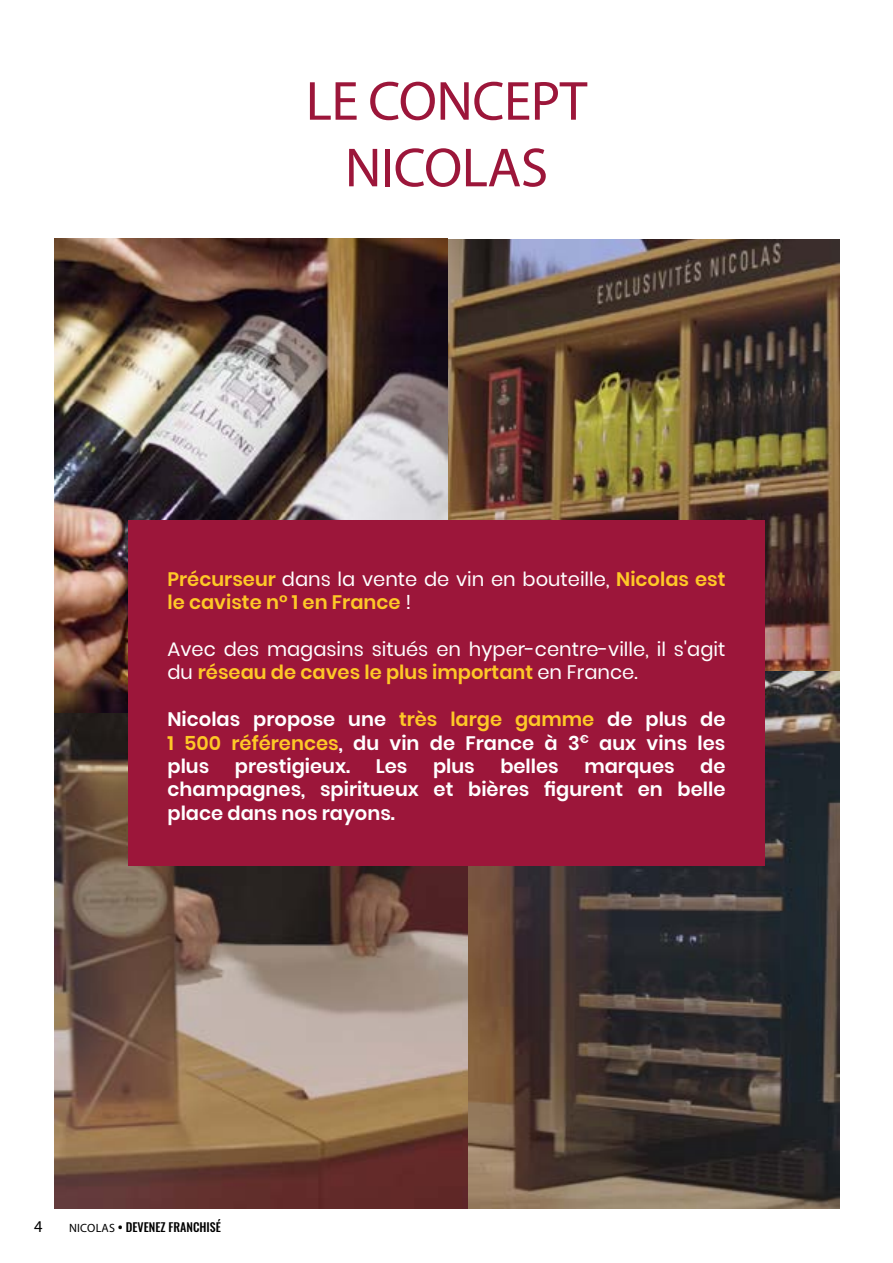
<style>
.page{position:relative;width:893px;height:1263px;background:#fff}
.page>*{position:absolute;margin:0;border:0;box-sizing:border-box;transform-origin:0 0}
.t1{font:55.5px/66.6px "Myriad Pro";letter-spacing:-.01em;color:#9c163a;text-align:center}
.t2{font:600 19.5px/23.4px "Poppins";color:#fff;text-align:justify}
.t3{font:19.5px/23.4px "Poppins";color:#fff}
.t4{font:600 19.5px/23.4px "Poppins";color:#fec827}
.t5{font:16.5px "Myriad Pro";color:#000}
.t6{font:500 12px "Oswald";color:#000}
.s1{font-weight:400;color:#fff}
.s2{font-weight:600;color:#fec827}
.s3{color:#fec827}
.s4{font-family:"Myriad Pro";font-weight:400}
</style>
<div class="page">
<img style="left:447px;top:239px;width:393px;height:432px">
<img style="left:54px;top:706px;width:414px;height:502px">
<img style="left:468px;top:671px;width:372px;height:538px">
<img style="left:55px;top:239px;width:392px;height:474px">
<div style="left:128px;top:520px;width:636px;height:345px;background:#9c163a"></div>
<h1 class="t1" style="left:306px;top:67px;width:283px">LE CONCEPT<br>NICOLAS</h1>
<p class="t4" style="left:167px;top:567px;width:559px">Précurseur <span class="s1">dans la vente de vin en bouteille,</span> Nicolas est le caviste n° 1 en France <span class="s1">!</span></p>
<p class="t3" style="left:167px;top:638px;width:559px">Avec des magasins situés en hyper-centre-ville, il s'agit du <span class="s2">réseau de caves le plus important</span> en France.</p>
<p class="t2" style="left:167px;top:708px;width:559px">Nicolas propose une <span class="s3">très large gamme</span> de plus de <span class="s3">1 500 références</span>, du vin de France à 3<sup>€</sup> aux vins les plus</p>
<p class="t2" style="left:235px;top:755px;width:117px">prestigieux.</p>
<p class="t2" style="left:376px;top:755px;width:33px">Les</p>
<p class="t2" style="left:433px;top:755px;width:43px">plus</p>
<p class="t2" style="left:500px;top:755px;width:60px">belles</p>
<p class="t2" style="left:584px;top:755px;width:92px">marques</p>
<p class="t2" style="left:167px;top:755px;width:559px;text-indent:533px">de champagnes, spiritueux et bières figurent en belle place dans nos rayons.</p>
<p class="t5" style="left:34px;top:1216px;width:10px">4</p>
<p class="t6" style="left:69px;top:1221px;width:153px"><span class="s4">NICOLAS</span> • DEVENEZ FRANCHISÉ</p>
</div>
